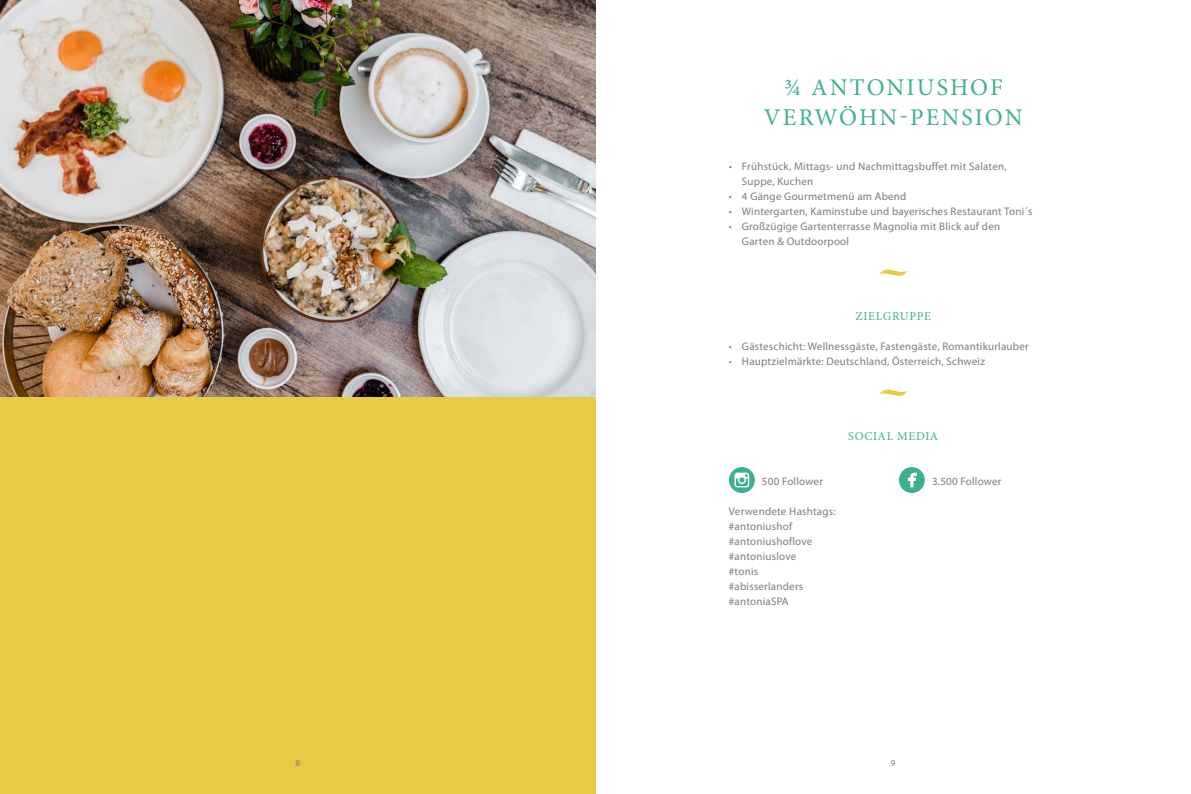
<style>
.page{position:relative;width:1191px;height:794px;background:#fff}
.page>*{position:absolute;margin:0;border:0;box-sizing:border-box;transform-origin:0 0}
.t1{font:24px "Minion Pro";letter-spacing:.085em;color:#3db091}
.Head_12_pt{font:12px "Minion Pro";letter-spacing:.06em;color:#3db091}
.Head_12_pt-2{font:11px "Myriad Pro";letter-spacing:.02em;color:#7b7d7d}
.t2{font:9px "Myriad Pro";color:#7b7d7d}
.s1{color:#3db091}
</style>
<div class="page">
<img style="left:0;top:0;width:595px;height:397px">
<svg style="left:899px;top:467px;width:26px;height:26px"></svg>
<svg style="left:729px;top:467px;width:26px;height:26px"></svg>
<svg style="left:879px;top:270px;width:28px;height:6px"></svg>
<svg style="left:879px;top:390px;width:28px;height:6px"></svg>
<div style="left:0;top:397px;width:595px;height:397px;background:#e7cb45"></div>
<p class="t1" style="left:783px;top:71px;width:221px">¾ ANTONIUSHOF</p>
<p class="t1" style="left:764px;top:101px;width:260px">VERWÖHN-PENSION</p>
<p class="Head_12_pt-2" style="left:729px;top:159px;width:279px"><span class="s1">•</span> Frühstück, Mittags- und Nachmittagsbuffet mit Salaten,</p>
<p class="Head_12_pt-2" style="left:742px;top:174px;width:73px">Suppe, Kuchen</p>
<p class="Head_12_pt-2" style="left:729px;top:189px;width:179px"><span class="s1">•</span> 4 Gänge Gourmetmenü am Abend</p>
<p class="Head_12_pt-2" style="left:729px;top:204px;width:305px"><span class="s1">•</span> Wintergarten, Kaminstube und bayerisches Restaurant Toni´s</p>
<p class="Head_12_pt-2" style="left:729px;top:219px;width:273px"><span class="s1">•</span> Großzügige Gartenterrasse Magnolia mit Blick auf den</p>
<p class="Head_12_pt-2" style="left:742px;top:234px;width:109px">Garten &amp; Outdoorpool</p>
<p class="Head_12_pt" style="left:855px;top:308px;width:77px">ZIELGRUPPE</p>
<p class="Head_12_pt-2" style="left:729px;top:339px;width:301px"><span class="s1">•</span> Gästeschicht: Wellnessgäste, Fastengäste, Romantikurlauber</p>
<p class="Head_12_pt-2" style="left:729px;top:354px;width:258px"><span class="s1">•</span> Hauptzielmärkte: Deutschland, Österreich, Schweiz</p>
<p class="Head_12_pt" style="left:848px;top:428px;width:91px">SOCIAL MEDIA</p>
<p class="Head_12_pt-2" style="left:762px;top:474px;width:62px">500 Follower</p>
<p class="Head_12_pt-2" style="left:932px;top:474px;width:71px">3.500 Follower</p>
<p class="Head_12_pt-2" style="left:729px;top:504px;width:108px">Verwendete Hashtags:</p>
<p class="Head_12_pt-2" style="left:729px;top:519px;width:65px">#antoniushof</p>
<p class="Head_12_pt-2" style="left:729px;top:534px;width:85px">#antoniushoflove</p>
<p class="Head_12_pt-2" style="left:729px;top:549px;width:69px">#antoniuslove</p>
<p class="Head_12_pt-2" style="left:729px;top:564px;width:31px">#tonis</p>
<p class="Head_12_pt-2" style="left:729px;top:579px;width:76px">#abisserlanders</p>
<p class="Head_12_pt-2" style="left:729px;top:594px;width:61px">#antoniaSPA</p>
<p class="t2" style="left:295px;top:758px;width:6px">8</p>
<p class="t2" style="left:891px;top:758px;width:6px">9</p>
</div>
